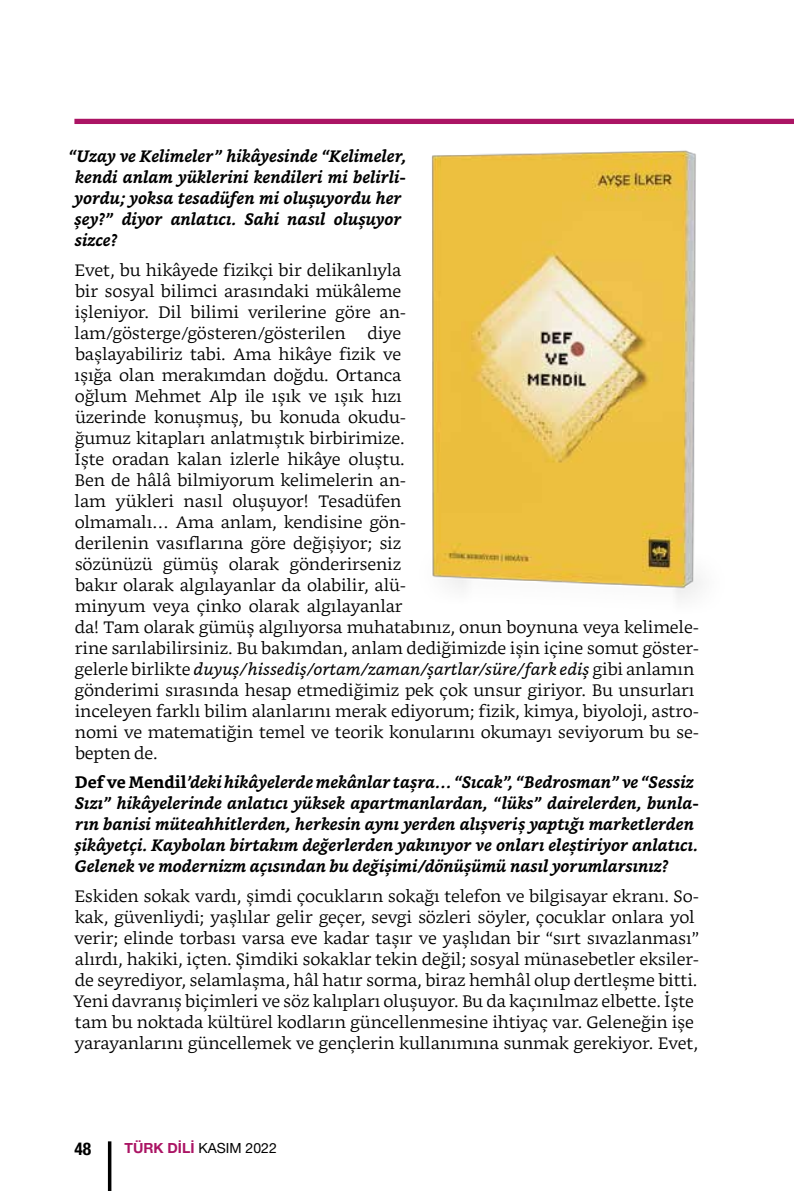
<style>
.page{position:relative;width:794px;height:1191px;background:#fff}
.page>*{position:absolute;margin:0;border:0;box-sizing:border-box;transform-origin:0 0}
.t1{font:700 condensed 17.5px "Helvetica Neue LT Pro";color:#000}
.t2{font:300 16.62px/21px "Bookerly";color:#000}
.t3{font:italic 700 16.62px/21px "Bookerly";color:#000}
.t4{font:14px "Helvetica Neue LT Pro";color:#000}
.s1{font-weight:400;font-style:italic}
.s2{font-style:normal}
.s3{font-weight:700;color:#ab1464}
</style>
<div class="page">
<div style="left:74px;top:119px;width:720px;height:5px;background:#ab1464"></div>
<hr style="left:108px;top:1141px;width:3px;height:50px;background:#000">
<img style="left:432px;top:150px;width:269px;height:449px">
<p class="t3" style="left:75px;top:146px;width:333px;text-indent:-6px">“Uzay ve Kelimeler” hikâyesinde “Kelimeler, kendi anlam yüklerini kendileri mi belirli&shy;yordu; yoksa tesadüfen mi oluşuyordu her şey?” diyor anlatıcı. Sahi nasıl oluşuyor sizce?</p>
<p class="t2" style="left:74px;top:259px;width:333px">Evet, bu hikâyede fizikçi bir delikanlıyla bir sosyal bilimci arasındaki mükâleme işleniyor. Dil bilimi verilerine göre an&shy;lam/gösterge/gösteren/gösterilen</p>
<p class="t2" style="left:74px;top:322px;width:626px;text-indent:293px">diye<br>başlayabiliriz tabi. Ama hikâye fizik ve<br>ışığa olan merakımdan doğdu. Ortanca<br>oğlum Mehmet Alp ile ışık ve ışık hızı<br>üzerinde konuşmuş, bu konuda okudu-<br>ğumuz kitapları anlatmıştık birbirimize.<br>İşte oradan kalan izlerle hikâye oluştu.<br>Ben de hâlâ bilmiyorum kelimelerin an-<br>lam yükleri nasıl oluşuyor! Tesadüfen<br>olmamalı… Ama anlam, kendisine gön-<br>derilenin vasıflarına göre değişiyor; siz<br>sözünüzü gümüş olarak gönderirseniz<br>bakır olarak algılayanlar da olabilir, alü-<br>minyum veya çinko olarak algılayanlar<br>da! Tam olarak gümüş algılıyorsa muhatabınız, onun boynuna veya kelimele&shy;rine sarılabilirsiniz. Bu bakımdan, anlam dediğimizde işin içine somut göster&shy;gelerle birlikte <span class="s1">duyuş/hissediş/ortam/zaman/şartlar/süre/fark ediş</span> gibi anlamın gönderimi sırasında hesap etmediğimiz pek çok unsur giriyor. Bu unsurları inceleyen farklı bilim alanlarını merak ediyorum; fizik, kimya, biyoloji, astro&shy;nomi ve matematiğin temel ve teorik konularını okumayı seviyorum bu se&shy;bepten de.</p>
<p class="t3" style="left:75px;top:772px;width:626px"><span class="s2">Def ve Mendil</span>’deki hikâyelerde mekânlar taşra… “Sıcak”, “Bedrosman” ve “Sessiz Sızı” hikâyelerinde anlatıcı yüksek apartmanlardan, “lüks” dairelerden, bunla&shy;rın banisi müteahhitlerden, herkesin aynı yerden alışveriş yaptığı marketlerden şikâyetçi. Kaybolan birtakım değerlerden yakınıyor ve onları eleştiriyor anlatıcı.<br>Gelenek ve modernizm açısından bu değişimi/dönüşümü nasıl yorumlarsınız?</p>
<p class="t2" style="left:73px;top:885px;width:627px">Eskiden sokak vardı, şimdi çocukların sokağı telefon ve bilgisayar ekranı. So&shy;kak, güvenliydi; yaşlılar gelir geçer, sevgi sözleri söyler, çocuklar onlara yol verir; elinde torbası varsa eve kadar taşır ve yaşlıdan bir “sırt sıvazlanması” alırdı, hakiki, içten. Şimdiki sokaklar tekin değil; sosyal münasebetler eksiler&shy;de seyrediyor, selamlaşma, hâl hatır sorma, biraz hemhâl olup dertleşme bitti.<br>Yeni davranış biçimleri ve söz kalıpları oluşuyor. Bu da kaçınılmaz elbette. İşte tam bu noktada kültürel kodların güncellenmesine ihtiyaç var. Geleneğin işe yarayanlarını güncellemek ve gençlerin kullanımına sunmak gerekiyor. Evet,</p>
<p class="t1" style="left:74px;top:1138px;width:18px">48</p>
<p class="t4" style="left:125px;top:1139px;width:154px"><span class="s3">TÜRK DİLİ</span> KASIM 2022</p>
</div>
